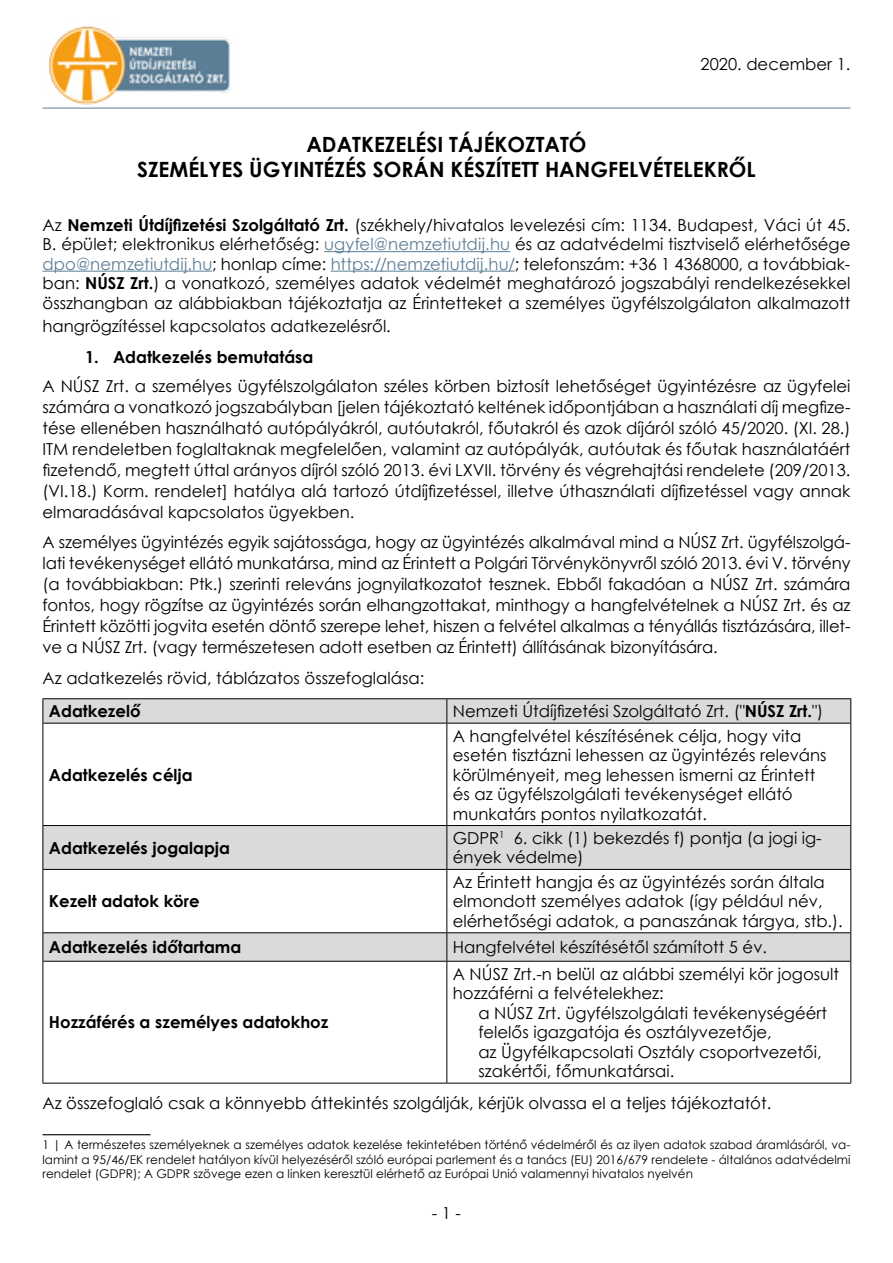
<style>
.page{position:relative;width:893px;height:1263px;background:#fff}
.page>*{position:absolute;margin:0;border:0;box-sizing:border-box;transform-origin:0 0}
.t1{font:700 21px/25.2px "Century Gothic";color:#000;text-align:center}
.t2{font:16.5px/19.5px "Century Gothic";color:#000}
.t3{font:700 16.5px "Century Gothic";color:#000}
.t4{font:12px/14.4px "Century Gothic";color:#000;text-align:justify}
.s1{font-weight:700}
.s2{color:#5c7e96}
</style>
<div class="page">
<img style="left:43px;top:26px;width:194px;height:82px">
<hr style="left:43px;top:108px;width:807px;height:1px;background:#5c7e96">
<hr style="left:324px;top:251px;width:186px;height:1px;background:#5c7e96">
<hr style="left:43px;top:271px;width:169px;height:1px;background:#5c7e96">
<hr style="left:331px;top:271px;width:184px;height:1px;background:#5c7e96">
<svg style="left:44px;top:699px;width:806px;height:262px"></svg>
<hr style="left:43px;top:698px;width:404px;height:1px;background:#000">
<svg style="left:43px;top:699px;width:1px;height:24px"></svg>
<hr style="left:447px;top:698px;width:404px;height:1px;background:#000">
<svg style="left:446px;top:699px;width:1px;height:24px"></svg>
<svg style="left:850px;top:699px;width:1px;height:24px"></svg>
<hr style="left:43px;top:723px;width:404px;height:1px;background:#000">
<hr style="left:43px;top:723px;width:1px;height:102px;background:#000">
<hr style="left:447px;top:723px;width:404px;height:1px;background:#000">
<hr style="left:446px;top:723px;width:1px;height:102px;background:#000">
<hr style="left:850px;top:723px;width:1px;height:102px;background:#000">
<hr style="left:43px;top:825px;width:404px;height:1px;background:#000">
<hr style="left:43px;top:826px;width:1px;height:43px;background:#000">
<hr style="left:447px;top:825px;width:404px;height:1px;background:#000">
<hr style="left:446px;top:826px;width:1px;height:43px;background:#000">
<hr style="left:850px;top:826px;width:1px;height:43px;background:#000">
<hr style="left:43px;top:869px;width:404px;height:1px;background:#000">
<hr style="left:43px;top:870px;width:1px;height:62px;background:#000">
<hr style="left:447px;top:869px;width:404px;height:1px;background:#000">
<hr style="left:446px;top:870px;width:1px;height:62px;background:#000">
<hr style="left:850px;top:870px;width:1px;height:62px;background:#000">
<hr style="left:43px;top:932px;width:404px;height:1px;background:#000">
<svg style="left:43px;top:933px;width:1px;height:28px"></svg>
<hr style="left:447px;top:932px;width:404px;height:1px;background:#000">
<svg style="left:446px;top:933px;width:1px;height:28px"></svg>
<svg style="left:850px;top:933px;width:1px;height:28px"></svg>
<hr style="left:43px;top:961px;width:404px;height:1px;background:#000">
<hr style="left:43px;top:961px;width:1px;height:122px;background:#000">
<hr style="left:447px;top:961px;width:404px;height:1px;background:#000">
<hr style="left:446px;top:961px;width:1px;height:122px;background:#000">
<hr style="left:850px;top:961px;width:1px;height:122px;background:#000">
<hr style="left:43px;top:1083px;width:404px;height:1px;background:#000">
<hr style="left:447px;top:1083px;width:404px;height:1px;background:#000">
<hr style="left:43px;top:1134px;width:108px;height:1px;background:#000">
<p class="t2" style="left:701px;top:54px;width:151px">2020. december 1.</p>
<p class="t1" style="left:137px;top:131px;width:620px">ADATKEZELÉSI TÁJÉKOZTATÓ<br>SZEMÉLYES ÜGYINTÉZÉS SORÁN KÉSZÍTETT HANGFELVÉTELEKRŐL</p>
<p class="t2" style="left:43px;top:215px;width:809px;text-align:justify">Az <span class="s1">Nemzeti Útdíjfizetési Szolgáltató Zrt.</span> (székhely/hivatalos levelezési cím: 1134. Budapest, Váci út 45.<br>B. épület; elektronikus elérhetőség: <span class="s2">ugyfel@nemzetiutdij.hu</span> és az adatvédelmi tisztviselő elérhetősége <span class="s2">dpo@nemzetiutdij.hu</span>; honlap címe: <span class="s2">https://nemzetiutdij.hu/</span>; telefonszám: +36 1 4368000, a továbbiak&shy;ban: <span class="s1">NÚSZ Zrt.</span>) a vonatkozó, személyes adatok védelmét meghatározó jogszabályi rendelkezésekkel összhangban az alábbiakban tájékoztatja az Érintetteket a személyes ügyfélszolgálaton alkalmazott</p>
<p class="t2" style="left:43px;top:316px;width:350px">hangrögzítéssel kapcsolatos adatkezelésről.</p>
<p class="t3" style="left:85px;top:344px;width:230px">1. Adatkezelés bemutatása</p>
<p class="t2" style="left:43px;top:376px;width:809px;line-height:21px;text-align:justify">A NÚSZ Zrt. a személyes ügyfélszolgálaton széles körben biztosít lehetőséget ügyintézésre az ügyfelei számára a vonatkozó jogszabályban [jelen tájékoztató keltének időpontjában a használati díj megfize&shy;tése ellenében használható autópályákról, autóutakról, főutakról és azok díjáról szóló 45/2020. (XI. 28.)<br>ITM rendeletben foglaltaknak megfelelően, valamint az autópályák, autóutak és főutak használatáért fizetendő, megtett úttal arányos díjról szóló 2013. évi LXVII. törvény és végrehajtási rendelete (209/2013. (VI.18.) Korm. rendelet] hatálya alá tartozó útdíjfizetéssel, illetve úthasználati díjfizetéssel vagy annak elmaradásával kapcsolatos ügyekben.</p>
<p class="t2" style="left:43px;top:531px;width:809px;line-height:21px;text-align:justify">A személyes ügyintézés egyik sajátossága, hogy az ügyintézés alkalmával mind a NÚSZ Zrt. ügyfélszolgá&shy;lati tevékenységet ellátó munkatársa, mind az Érintett a Polgári Törvénykönyvről szóló 2013. évi V. törvény (a továbbiakban: Ptk.) szerinti releváns jognyilatkozatot tesznek. Ebből fakadóan a NÚSZ Zrt. számára fontos, hogy rögzítse az ügyintézés során elhangzottakat, minthogy a hangfelvételnek a NÚSZ Zrt. és az Érintett közötti jogvita esetén döntő szerepe lehet, hiszen a felvétel alkalmas a tényállás tisztázására, illet&shy;ve a NÚSZ Zrt. (vagy természetesen adott esetben az Érintett) állításának bizonyítására.</p>
<p class="t2" style="left:43px;top:668px;width:383px">Az adatkezelés rövid, táblázatos összefoglalása:</p>
<p class="t3" style="left:49px;top:699px;width:93px">Adatkezelő</p>
<p class="t2" style="left:453px;top:701px;width:372px">Nemzeti Útdíjfizetési Szolgáltató Zrt. ("<span class="s1">NÚSZ Zrt.</span>")</p>
<p class="t3" style="left:49px;top:762px;width:145px">Adatkezelés célja</p>
<p class="t2" style="left:453px;top:725px;width:375px">A hangfelvétel készítésének célja, hogy vita esetén tisztázni lehessen az ügyintézés releváns körülményeit, meg lehessen ismerni az Érintett és az ügyfélszolgálati tevékenységet ellátó munkatárs pontos nyilatkozatát.</p>
<p class="t3" style="left:49px;top:835px;width:183px">Adatkezelés jogalapja</p>
<p class="t2" style="left:453px;top:828px;width:370px">GDPR<sup>1</sup> 6. cikk (1) bekezdés f) pontja (a jogi ig&shy;ények védelme)</p>
<p class="t3" style="left:49px;top:889px;width:152px">Kezelt adatok köre</p>
<p class="t2" style="left:453px;top:872px;width:391px">Az Érintett hangja és az ügyintézés során általa elmondott személyes adatok (így például név, elérhetőségi adatok, a panaszának tárgya, stb.).</p>
<p class="t3" style="left:49px;top:935px;width:194px">Adatkezelés időtartama</p>
<p class="t2" style="left:453px;top:937px;width:316px">Hangfelvétel készítésétől számított 5 év.</p>
<p class="t2" style="left:453px;top:964px;width:388px">A NÚSZ Zrt.-n belül az alábbi személyi kör jogosult hozzáférni a felvételekhez:</p>
<p class="t2" style="left:478px;top:1003px;width:350px">a NÚSZ Zrt. ügyfélszolgálati tevékenységéért felelős igazgatója és osztályvezetője,<br>az Ügyfélkapcsolati Osztály csoportvezetői, szakértői, főmunkatársai.</p>
<p class="t2" style="left:43px;top:1093px;width:730px">Az összefoglaló csak a könnyebb áttekintés szolgálják, kérjük olvassa el a teljes tájékoztatót.</p>
<p class="t4" style="left:43px;top:1137px;width:809px">1 | A természetes személyeknek a személyes adatok kezelése tekintetében történő védelméről és az ilyen adatok szabad áramlásáról, va&shy;lamint a 95/46/EK rendelet hatályon kívül helyezéséről szóló európai parlement és a tanács (EU) 2016/679 rendelete - általános adatvédelmi rendelet (GDPR); A GDPR szövege ezen a linken keresztül elérhető az Európai Unió valamennyi hivatalos nyelvén</p>
<p class="t3" style="left:49px;top:1010px;width:281px">Hozzáférés a személyes adatokhoz</p>
<p class="t2" style="left:432px;top:1203px;width:31px">- 1 -</p>
</div>
